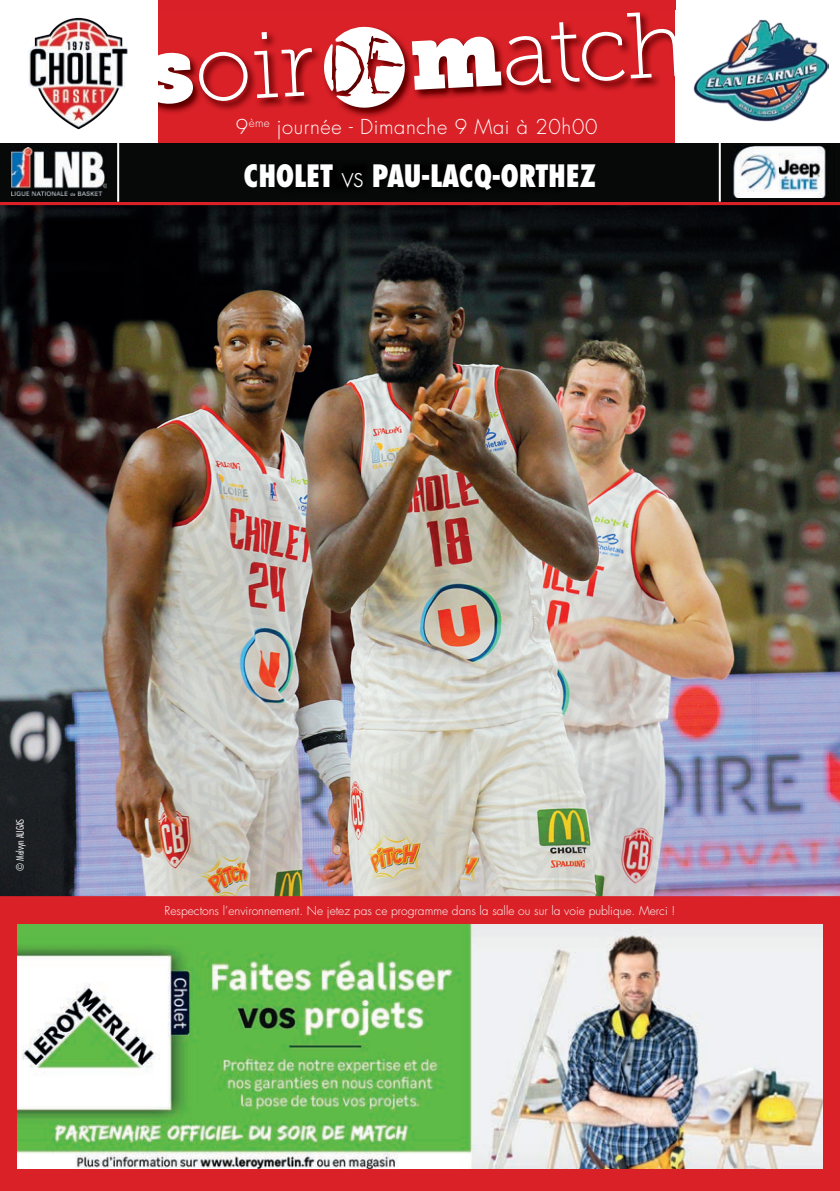
<style>
.page{position:relative;width:840px;height:1191px;background:#fff}
.page>*{position:absolute;margin:0;border:0;box-sizing:border-box;transform-origin:0 0}
.t1{font:800 condensed 30px "Futura LT";letter-spacing:-.015em;color:#fff;scale:.95 1}
.t2{font:300 20px "Futura";letter-spacing:.03em;color:#fff}
.t3{font:300 12px "Futura";color:#fff}
.t4{font:300 condensed 10px "Futura LT";color:#fff}
.s1{font-weight:300;font-stretch:normal}
</style>
<div class="page">
<img style="left:0;top:205px;width:839px;height:691px">
<div style="left:0;top:908px;width:839px;height:283px;background:#da2128"></div>
<div style="left:0;top:896px;width:839px;height:18px;background:#da2128"></div>
<div style="left:0;top:8px;width:839px;height:136px;background:#da2128"></div>
<img style="left:158px;top:49px;width:237px;height:68px">
<svg style="left:158px;top:51px;width:90px;height:53px"></svg>
<svg style="left:254px;top:32px;width:58px;height:66px"></svg>
<svg style="left:323px;top:12px;width:352px;height:96px"></svg>
<hr style="left:0;top:201px;width:839px;height:4px;background:#da2128">
<div style="left:0;top:8px;width:157px;height:136px;background:#fff"></div>
<div style="left:675px;top:8px;width:164px;height:136px;background:#fff"></div>
<div style="left:0;top:144px;width:839px;height:58px;background:#070909"></div>
<hr style="left:117px;top:143px;width:2px;height:59px;background:#fff">
<hr style="left:718px;top:143px;width:2px;height:59px;background:#fff">
<img style="left:733px;top:146px;width:93px;height:52px">
<img style="left:12px;top:148px;width:94px;height:48px">
<img style="left:17px;top:924px;width:805px;height:244px">
<div style="left:158px;top:0;width:517px;height:9px;background:#d92028"></div>
<div style="left:0;top:0;width:158px;height:141px;background:#fff"></div>
<img style="left:28px;top:17px;width:100px;height:113px">
<img style="left:693px;top:20px;width:135px;height:101px">
<h2 class="t2" style="left:235px;top:114px;width:363px">9<sup>ème</sup> journée - Dimanche 9 Mai à 20h00</h2>
<h1 class="t1" style="left:243px;top:157px;width:372px">CHOLET <span class="s1">vs</span> PAU-LACQ-ORTHEZ</h1>
<p class="t4" style="left:14px;top:871px;width:54px;rotate:-90deg">© Melvyn AUGAS</p>
<p class="t3" style="left:164px;top:903px;width:512px">Respectons l’environnement. Ne jetez pas ce programme dans la salle ou sur la voie publique. Merci !</p>
</div>
